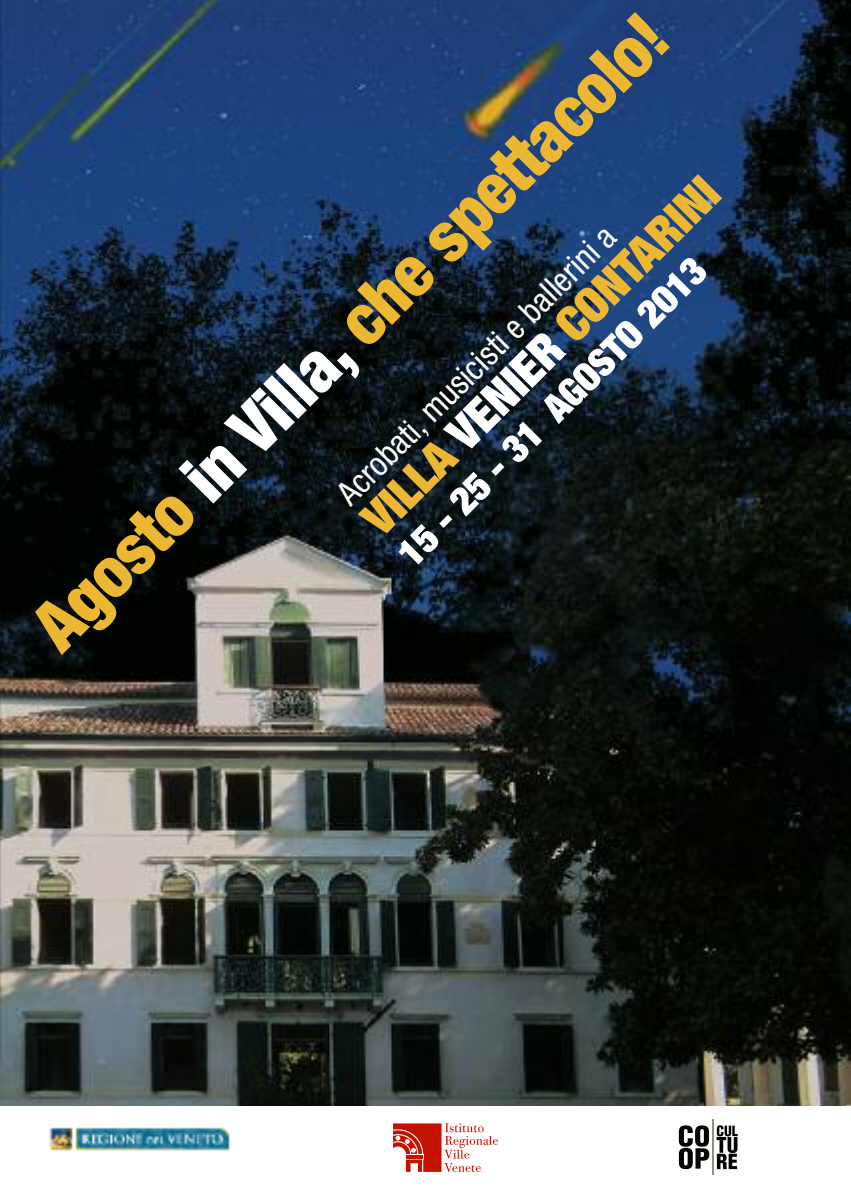
<style>
.page{position:relative;width:851px;height:1191px;background:#fff}
.page>*{position:absolute;margin:0;border:0;box-sizing:border-box;transform-origin:0 0}
.t1{font:900 condensed 69.2px "Helvetica Neue";color:#ecb834}
.t2{font:900 expanded 47.8px "Helvetica Neue";color:#ecb834}
.t3{font:900 expanded 38.2px "Helvetica Neue";color:#fff}
.t4{font:condensed 33.4px "Helvetica Neue";color:#fff}
.s1{color:#fff}
</style>
<div class="page">
<img style="left:0;top:0;width:850px;height:1106px">
<img style="left:49px;top:1127px;width:181px;height:24px">
<svg style="left:393px;top:1123px;width:105px;height:49px"></svg>
<svg style="left:678px;top:1125px;width:31px;height:44px"></svg>
<hr style="left:711px;top:1119px;width:2px;height:56px;background:#998b7d">
<svg style="left:716px;top:1125px;width:21px;height:44px"></svg>
<h1 class="t1" style="left:15px;top:607px;width:865px;rotate:-45deg">Agosto <span class="s1">in Villa,</span> che spettacolo!</h1>
<h2 class="t2" style="left:358px;top:514px;width:483px;rotate:-45deg">VILLA <span class="s1">VENIER</span> CONTARINI</h2>
<p class="t4" style="left:334px;top:490px;width:379px;rotate:-45deg">Acrobati, musicisti e ballerini a</p>
<p class="t3" style="left:394px;top:550px;width:419px;rotate:-45deg">15 - 25 - 31 AGOSTO 2013</p>
</div>
